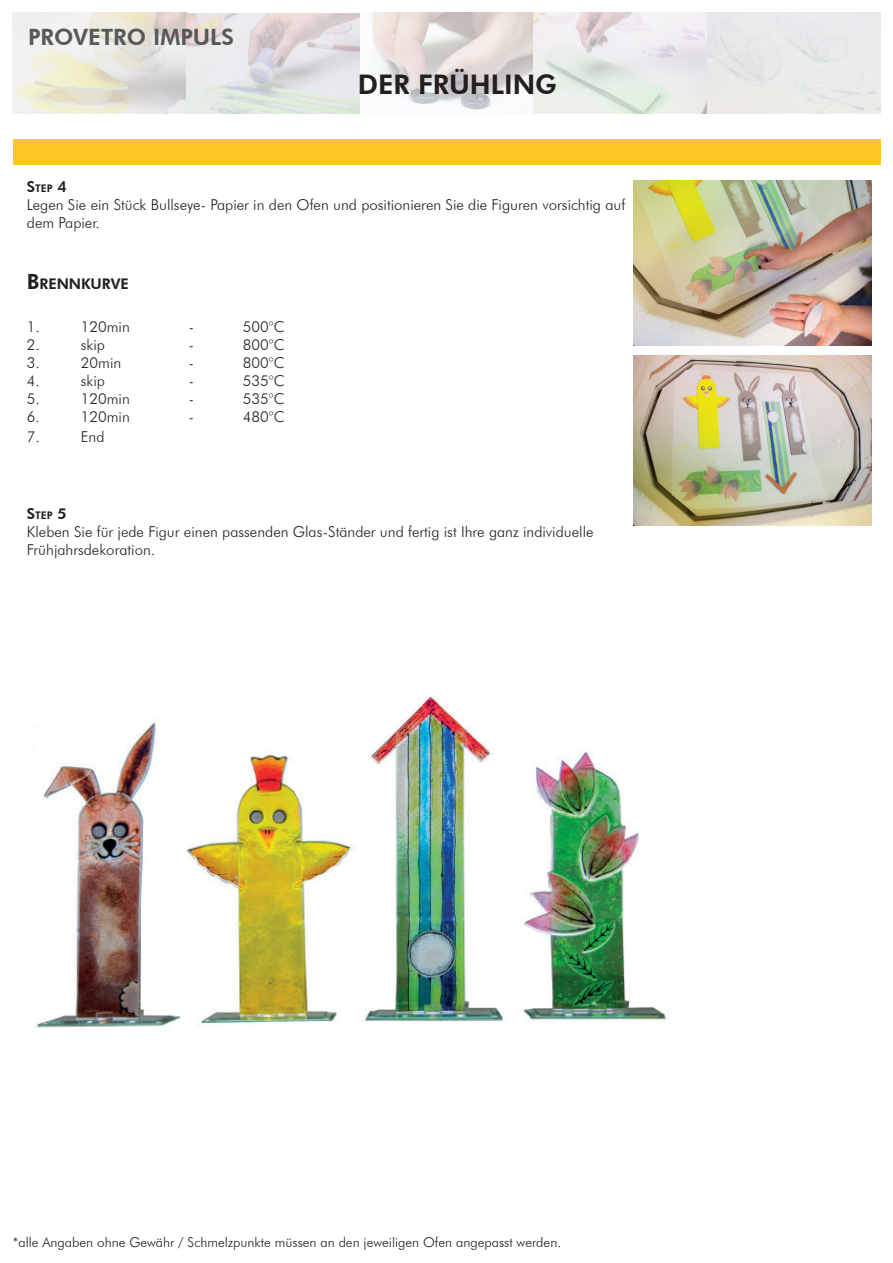
<style>
.page{position:relative;width:893px;height:1263px;background:#fff}
.page>*{position:absolute;margin:0;border:0;box-sizing:border-box;transform-origin:0 0}
.t1{font:800 27px "Futura BT";color:#231f20}
.t2{font:800 22.5px "Futura BT";color:#57585a}
.t3{font:300 15px/18px "Futura BT";color:#231f20}
.t4{font:800 14.7px "Futura BT";color:#231f20}
.t5{font:300 13.5px "Futura BT";color:#231f20}
.t6{font:800 10.5px "Futura BT";color:#231f20}
.s1{font-size:15px}
.s2{font-size:21px}
</style>
<div class="page">
<div style="left:13px;top:139px;width:867px;height:25px;background:#fec627"></div>
<img style="left:634px;top:180px;width:238px;height:166px">
<svg style="left:12px;top:12px;width:869px;height:102px;background:#e6e5e2"></svg>
<img style="left:634px;top:356px;width:238px;height:169px">
<img style="left:37px;top:696px;width:629px;height:332px">
<h2 class="t2" style="left:28px;top:23px;width:207px">PROVETRO IMPULS</h2>
<h1 class="t1" style="left:358px;top:68px;width:201px">DER FRÜHLING</h1>
<p class="t6" style="left:27px;top:182px;width:41px"><span class="s1">S</span>TEP <span class="s1">4</span></p>
<p class="t3" style="left:27px;top:195px;width:600px">Legen Sie ein Stück Bullseye- Papier in den Ofen und positionieren Sie die Figuren vorsichtig auf dem Papier.</p>
<p class="t4" style="left:27px;top:275px;width:104px"><span class="s2">B</span>RENNKURVE</p>
<p class="t3" style="left:27px;top:318px;width:14px">1.</p>
<p class="t3" style="left:81px;top:318px;width:51px">120min</p>
<p class="t3" style="left:189px;top:318px;width:7px">-</p>
<p class="t3" style="left:243px;top:318px;width:43px">500°C</p>
<p class="t3" style="left:27px;top:336px;width:14px">2.</p>
<p class="t3" style="left:81px;top:336px;width:26px">skip</p>
<p class="t3" style="left:189px;top:336px;width:7px">-</p>
<p class="t3" style="left:243px;top:336px;width:43px">800°C</p>
<p class="t3" style="left:27px;top:354px;width:14px">3.</p>
<p class="t3" style="left:81px;top:354px;width:42px">20min</p>
<p class="t3" style="left:189px;top:354px;width:7px">-</p>
<p class="t3" style="left:243px;top:354px;width:43px">800°C</p>
<p class="t3" style="left:27px;top:372px;width:14px">4.</p>
<p class="t3" style="left:81px;top:372px;width:26px">skip</p>
<p class="t3" style="left:189px;top:372px;width:7px">-</p>
<p class="t3" style="left:243px;top:372px;width:43px">535°C</p>
<p class="t3" style="left:27px;top:390px;width:14px">5.</p>
<p class="t3" style="left:81px;top:390px;width:51px">120min</p>
<p class="t3" style="left:189px;top:390px;width:7px">-</p>
<p class="t3" style="left:243px;top:390px;width:43px">535°C</p>
<p class="t3" style="left:27px;top:408px;width:14px">6.</p>
<p class="t3" style="left:81px;top:408px;width:51px">120min</p>
<p class="t3" style="left:189px;top:408px;width:7px">-</p>
<p class="t3" style="left:243px;top:408px;width:43px">480°C</p>
<p class="t3" style="left:27px;top:428px;width:14px">7.</p>
<p class="t3" style="left:81px;top:428px;width:25px">End</p>
<p class="t6" style="left:27px;top:509px;width:41px"><span class="s1">S</span>TEP <span class="s1">5</span></p>
<p class="t3" style="left:27px;top:523px;width:568px">Kleben Sie für jede Figur einen passenden Glas-Ständer und fertig ist Ihre ganz individuelle<br>Frühjahrsdekoration.</p>
<p class="t5" style="left:13px;top:1234px;width:550px">*alle Angaben ohne Gewähr / Schmelzpunkte müssen an den jeweiligen Ofen angepasst werden.</p>
</div>
